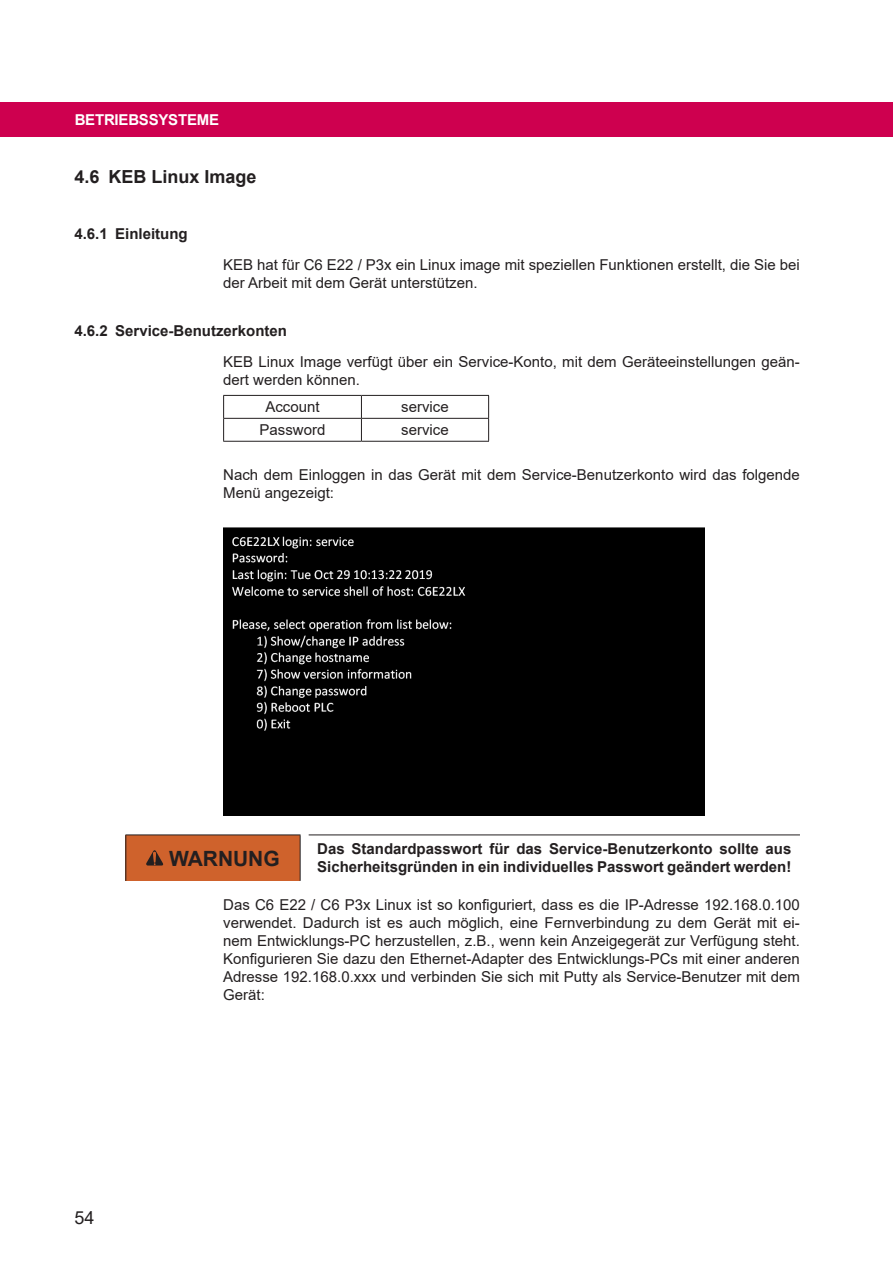
<style>
.page{position:relative;width:893px;height:1263px;background:#fff}
.page>*{position:absolute;margin:0;border:0;box-sizing:border-box;transform-origin:0 0}
.signal_word_black{font:700 21px "Arial";color:#231f20}
.t1{font:700 18px "Arial";color:#231f20}
.t2{font:18px "Arial";color:#231f20}
.txt_10p_normal{font:15px/18px "Arial";color:#231f20}
.txt_10p_normal_no_ta{font:700 15px/18px "Arial";color:#231f20}
.txt_10p_normal_no_ta-2{font:15px "Arial";color:#231f20}
.t3{font:700 15px "Arial";color:#fff}
</style>
<div class="page">
<div style="left:0;top:102px;width:893px;height:34px;background:#ce004f"></div>
<hr style="left:223px;top:395px;width:138px;height:1px;background:#231f20">
<hr style="left:361px;top:395px;width:128px;height:1px;background:#231f20">
<hr style="left:223px;top:418px;width:138px;height:1px;background:#231f20">
<svg style="left:223px;top:396px;width:1px;height:45px"></svg>
<hr style="left:361px;top:418px;width:128px;height:1px;background:#231f20">
<svg style="left:361px;top:396px;width:1px;height:45px"></svg>
<svg style="left:488px;top:396px;width:1px;height:45px"></svg>
<hr style="left:223px;top:441px;width:138px;height:1px;background:#231f20">
<hr style="left:361px;top:441px;width:128px;height:1px;background:#231f20">
<div style="left:223px;top:528px;width:482px;height:288px;background:#000"></div>
<div style="left:126px;top:835px;width:174px;height:46px;background:#cf622c"></div>
<hr style="left:309px;top:834px;width:491px;height:1px;background:#231f20">
<hr style="left:125px;top:834px;width:176px;height:1px;background:#231f20">
<hr style="left:125px;top:835px;width:1px;height:46px;background:#231f20">
<hr style="left:300px;top:835px;width:1px;height:46px;background:#231f20">
<svg style="left:146px;top:850px;width:17px;height:15px"></svg>
<p class="t3" style="left:75px;top:110px;width:50px">Betriebss</p>
<p class="t3" style="left:158px;top:110px;width:21px">ysteme</p>
<p class="t1" style="left:74px;top:164px;width:184px">4.6 KEB Linux Image</p>
<p class="txt_10p_normal_no_ta" style="left:74px;top:225px;width:115px">4.6.1 Einleitung</p>
<p class="txt_10p_normal" style="left:223px;top:256px;width:578px">KEB hat für C6 E22 / P3x ein Linux image mit speziellen Funktionen erstellt, die Sie bei der Arbeit mit dem Gerät unterstützen.</p>
<p class="txt_10p_normal_no_ta" style="left:74px;top:322px;width:214px">4.6.2 Service-Benutzerkonten</p>
<p class="txt_10p_normal" style="left:223px;top:352px;width:578px">KEB Linux Image verfügt über ein Service-Konto, mit dem Geräteeinstellungen geän&shy;dert werden können.</p>
<p class="txt_10p_normal_no_ta-2" style="left:265px;top:397px;width:56px">Account</p>
<p class="txt_10p_normal_no_ta-2" style="left:401px;top:397px;width:49px">service</p>
<p class="txt_10p_normal_no_ta-2" style="left:260px;top:420px;width:67px">Password</p>
<p class="txt_10p_normal_no_ta-2" style="left:401px;top:420px;width:49px">service</p>
<p class="txt_10p_normal" style="left:223px;top:466px;width:578px">Nach dem Einloggen in das Gerät mit dem Service-Benutzerkonto wird das folgende<br>Menü angezeigt:</p>
<p class="signal_word_black" style="left:169px;top:843px;width:112px">WARNUNG</p>
<p class="txt_10p_normal_no_ta" style="left:317px;top:840px;width:476px">Das Standardpasswort für das Service-Benutzerkonto sollte aus<br>Sicherheitsgründen in ein individuelles Passwort geändert werden!</p>
<p class="txt_10p_normal" style="left:223px;top:895px;width:578px;text-align:justify">Das C6 E22 / C6 P3x Linux ist so konfiguriert, dass es die IP-Adresse 192.168.0.100 verwendet. Dadurch ist es auch möglich, eine Fernverbindung zu dem Gerät mit ei&shy;nem Entwicklungs-PC herzustellen, z.B., wenn kein Anzeigegerät zur Verfügung steht.<br>Konfigurieren Sie dazu den Ethernet-Adapter des Entwicklungs-PCs mit einer anderen Adresse 192.168.0.xxx und verbinden Sie sich mit Putty als Service-Benutzer mit dem Gerät:</p>
<p class="t2" style="left:74px;top:1205px;width:22px">54</p>
</div>
